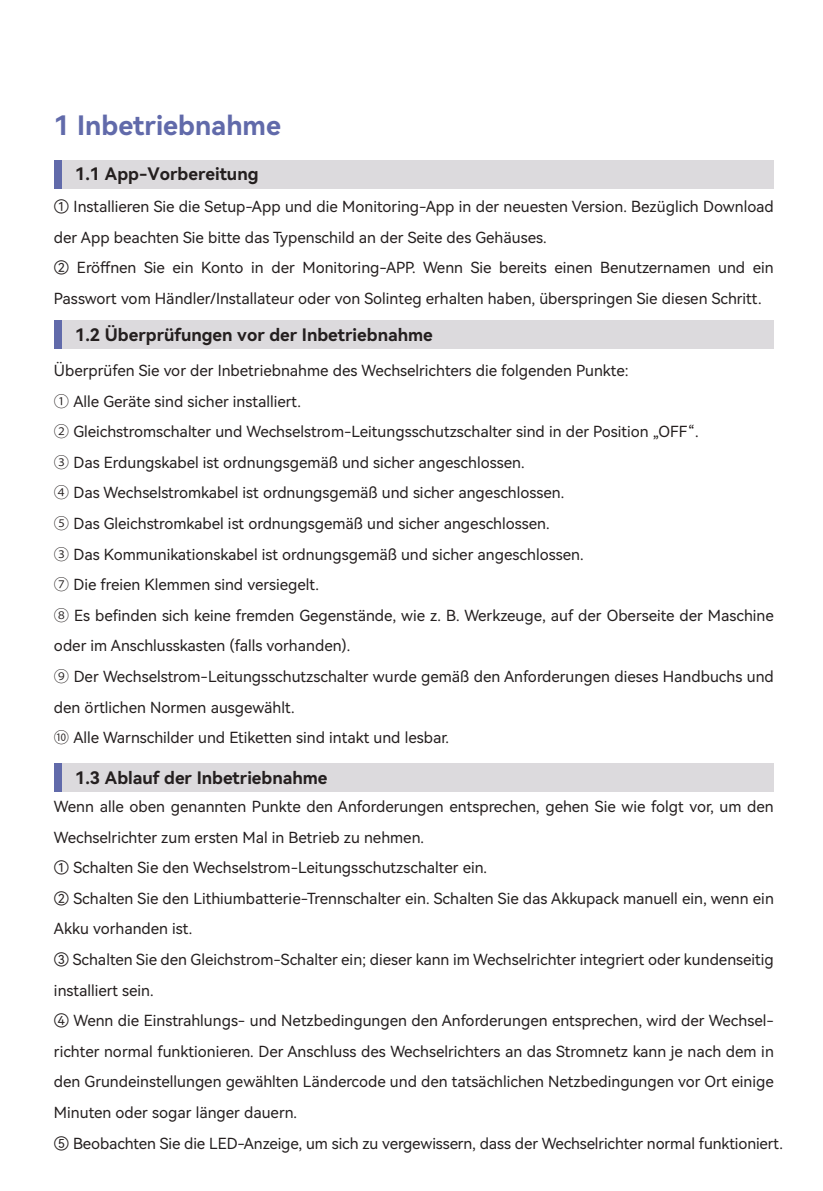
<style>
.page{position:relative;width:823px;height:1191px;background:#fff}
.page>*{position:absolute;margin:0;border:0;box-sizing:border-box;transform-origin:0 0}
.t1{font:26.8px "Harmony OS Sans SC Bold";color:#616aaa}
.t2{font:17.2px "Harmony OS Sans SC Bold";color:#241f1f}
.t3{font:15.2px/30.6px "Harmony OS Sans SC";color:#241f1f}
.s1{font-family:"Koz Go Pr 6 N"}
</style>
<div class="page">
<div style="left:54px;top:160px;width:719px;height:28px;background:#dcdadd"></div>
<div style="left:54px;top:160px;width:7px;height:28px;background:#616aaa"></div>
<div style="left:54px;top:320px;width:719px;height:29px;background:#dcdadd"></div>
<div style="left:54px;top:320px;width:7px;height:29px;background:#616aaa"></div>
<div style="left:54px;top:763px;width:719px;height:29px;background:#dcdadd"></div>
<div style="left:54px;top:763px;width:7px;height:29px;background:#616aaa"></div>
<h1 class="t1" style="left:54px;top:106px;width:228px">1 Inbetriebnahme</h1>
<p class="t2" style="left:75px;top:162px;width:185px">1.1 App-Vorbereitung</p>
<p class="t3" style="left:54px;top:191px;width:721px">① Installieren Sie die Setup-App und die Monitoring-App in der neuesten Version. Bezüglich Download der App beachten Sie bitte das Typenschild an der Seite des Gehäuses.<br>② Eröffnen Sie ein Konto in der Monitoring-APP. Wenn Sie bereits einen Benutzernamen und ein Passwort vom Händler/Installateur oder von Solinteg erhalten haben, überspringen Sie diesen Schritt.</p>
<p class="t2" style="left:75px;top:322px;width:359px">1.2 Überprüfungen vor der Inbetriebnahme</p>
<p class="t3" style="left:54px;top:355px;width:721px">Überprüfen Sie vor der Inbetriebnahme des Wechselrichters die folgenden Punkte:<br><span class="s1">①</span> Alle Geräte sind sicher installiert.<br><span class="s1">②</span> Gleichstromschalter und Wechselstrom-Leitungsschutzschalter sind in der Position „OFF“.<br><span class="s1">③</span> Das Erdungskabel ist ordnungsgemäß und sicher angeschlossen.<br><span class="s1">④</span> Das Wechselstromkabel ist ordnungsgemäß und sicher angeschlossen.<br><span class="s1">⑤</span> Das Gleichstromkabel ist ordnungsgemäß und sicher angeschlossen.<br><span class="s1">③</span> Das Kommunikationskabel ist ordnungsgemäß und sicher angeschlossen.<br><span class="s1">⑦</span> Die freien Klemmen sind versiegelt.<br><span class="s1">⑧</span> Es befinden sich keine fremden Gegenstände, wie z. B. Werkzeuge, auf der Oberseite der Maschine oder im Anschlusskasten (falls vorhanden).<br><span class="s1">⑨</span> Der Wechselstrom-Leitungsschutzschalter wurde gemäß den Anforderungen dieses Handbuchs und den örtlichen Normen ausgewählt.<br><span class="s1">⑩</span> Alle Warnschilder und Etiketten sind intakt und lesbar.</p>
<p class="t2" style="left:75px;top:765px;width:254px">1.3 Ablauf der Inbetriebnahme</p>
<p class="t3" style="left:54px;top:790px;width:730px">Wenn alle oben genannten Punkte den Anforderungen entsprechen, gehen Sie wie folgt vor, um den Wechselrichter zum ersten Mal in Betrieb zu nehmen.<br>① Schalten Sie den Wechselstrom-Leitungsschutzschalter ein.<br>② Schalten Sie den Lithiumbatterie-Trennschalter ein. Schalten Sie das Akkupack manuell ein, wenn ein Akku vorhanden ist.<br>③ Schalten Sie den Gleichstrom-Schalter ein; dieser kann im Wechselrichter integriert oder kundenseitig installiert sein.<br>④ Wenn die Einstrahlungs- und Netzbedingungen den Anforderungen entsprechen, wird der Wechsel&shy;richter normal funktionieren. Der Anschluss des Wechselrichters an das Stromnetz kann je nach dem in den Grundeinstellungen gewählten Ländercode und den tatsächlichen Netzbedingungen vor Ort einige Minuten oder sogar länger dauern.<br>⑤ Beobachten Sie die LED-Anzeige, um sich zu vergewissern, dass der Wechselrichter normal funktioniert.</p>
</div>
